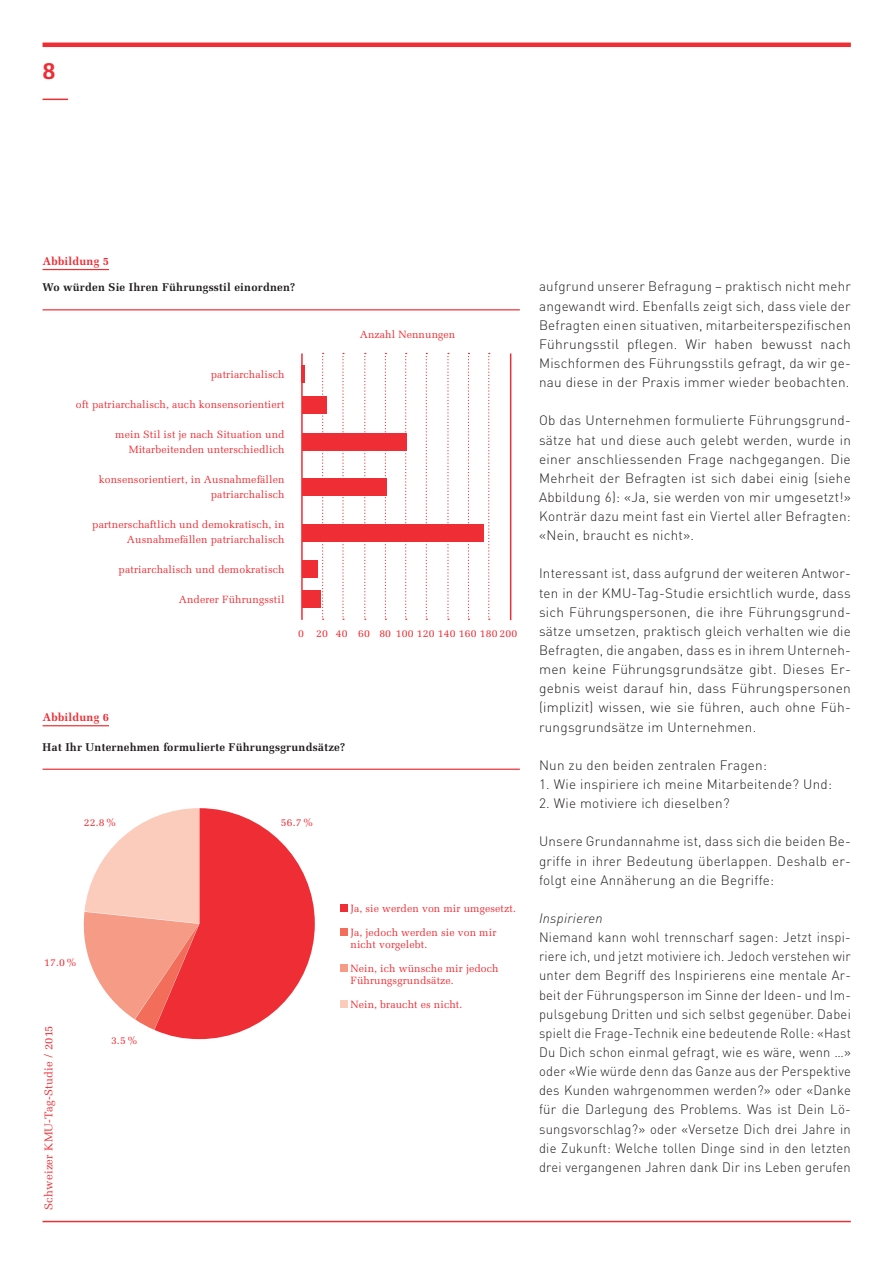
<style>
.page{position:relative;width:893px;height:1262px;background:#fff}
.page>*{position:absolute;margin:0;border:0;box-sizing:border-box;transform-origin:0 0}
.t1{font:700 22.5px "Fago Office Serif CE";color:#ee2d34}
.t2{font:300 13.5px/19.2px "DIN";letter-spacing:.02em;color:#231f20;text-align:justify}
.t3{font:300 13.5px/19.2px "DIN";letter-spacing:.02em;color:#231f20;text-align:justify;scale:.96 1}
.t4{font:italic 300 13.5px "DIN";letter-spacing:.02em;color:#231f20}
.t5{font:700 11.25px "Melior";letter-spacing:.02em;color:#231f20}
.t6{font:11.25px "Melior";letter-spacing:.02em;color:#ee2d34}
.t7{font:700 11.25px "Melior";letter-spacing:.02em;color:#ee2d34}
.t8{font:10.5px/15px "Melior";letter-spacing:.01em;color:#ee2d34;text-align:right}
</style>
<div class="page">
<svg style="left:43px;top:99px;width:25px;height:1px"></svg>
<hr style="left:43px;top:43px;width:807px;height:4px;background:#ee2d34">
<hr style="left:43px;top:1220px;width:807px;height:2px;background:#ee2d34">
<svg style="left:322px;top:353px;width:1px;height:267px"></svg>
<svg style="left:342px;top:353px;width:2px;height:267px"></svg>
<svg style="left:364px;top:353px;width:2px;height:267px"></svg>
<svg style="left:385px;top:353px;width:1px;height:267px"></svg>
<svg style="left:405px;top:353px;width:2px;height:267px"></svg>
<svg style="left:425px;top:353px;width:2px;height:267px"></svg>
<svg style="left:447px;top:353px;width:2px;height:267px"></svg>
<svg style="left:468px;top:353px;width:1px;height:267px"></svg>
<svg style="left:488px;top:353px;width:2px;height:267px"></svg>
<hr style="left:510px;top:353px;width:1px;height:267px;background:#ee2d34">
<hr style="left:301px;top:353px;width:2px;height:267px;background:#ee2d34">
<hr style="left:301px;top:366px;width:4px;height:17px;background:#ee2d34">
<div style="left:302px;top:396px;width:24px;height:17px;background:#ee2d34"></div>
<div style="left:302px;top:433px;width:105px;height:17px;background:#ee2d34"></div>
<div style="left:302px;top:479px;width:84px;height:17px;background:#ee2d34"></div>
<div style="left:302px;top:524px;width:182px;height:17px;background:#ee2d34"></div>
<div style="left:302px;top:560px;width:15px;height:17px;background:#ee2d34"></div>
<div style="left:302px;top:591px;width:18px;height:17px;background:#ee2d34"></div>
<hr style="left:43px;top:269px;width:66px;height:1px;background:#ee2d34">
<hr style="left:43px;top:309px;width:477px;height:1px;background:#ee2d34">
<hr style="left:43px;top:725px;width:66px;height:1px;background:#ee2d34">
<hr style="left:43px;top:768px;width:477px;height:2px;background:#ee2d34">
<div style="left:340px;top:904px;width:7px;height:7px;background:#ee2d34"></div>
<div style="left:340px;top:928px;width:7px;height:7px;background:#f26d5a"></div>
<div style="left:340px;top:964px;width:7px;height:7px;background:#f69b86"></div>
<div style="left:340px;top:1000px;width:7px;height:7px;background:#fbcbbb"></div>
<svg style="left:83px;top:808px;width:232px;height:231px"></svg>
<h1 class="t1" style="left:43px;top:58px;width:15px">8</h1>
<p class="t7" style="left:43px;top:254px;width:68px">Abbildung 5</p>
<p class="t5" style="left:43px;top:281px;width:254px">Wo würden Sie Ihren Führungsstil einordnen?</p>
<p class="t8" style="left:211px;top:367px;width:75px">patriarchalisch</p>
<p class="t8" style="left:76px;top:397px;width:210px">oft patriarchalisch, auch konsensorientiert</p>
<p class="t8" style="left:115px;top:427px;width:171px">mein Stil ist je nach Situation und<br>Mitarbeitenden unterschiedlich</p>
<p class="t8" style="left:99px;top:472px;width:187px">konsensorientiert, in Ausnahmefällen patriarchalisch</p>
<p class="t8" style="left:92px;top:517px;width:194px">partnerschaftlich und demokratisch, in<br>Ausnahmefällen patriarchalisch</p>
<p class="t8" style="left:118px;top:562px;width:167px">patriarchalisch und demokratisch</p>
<p class="t8" style="left:179px;top:592px;width:107px">Anderer Führungsstil</p>
<p class="t8" style="left:360px;top:326px;width:97px">Anzahl Nennungen</p>
<p class="t8" style="left:298px;top:625px;width:220px">0 20 40 60 80 100 120 140 160 180 200</p>
<p class="t7" style="left:43px;top:710px;width:68px">Abbildung 6</p>
<p class="t5" style="left:43px;top:740px;width:304px">Hat Ihr Unternehmen formulierte Führungsgrundsätze?</p>
<p class="t8" style="left:84px;top:815px;width:34px">22.8%</p>
<p class="t8" style="left:281px;top:815px;width:34px">56.7%</p>
<p class="t8" style="left:44px;top:955px;width:34px">17.0%</p>
<p class="t6" style="left:42px;top:1209px;width:186px;rotate:-90deg">Schweizer KMU-Tag-Studie / 2015</p>
<p class="t8" style="left:111px;top:1033px;width:28px">3.5%</p>
<p class="t8" style="left:350px;top:900px;width:167px">Ja, sie werden von mir umgesetzt.</p>
<p class="t8" style="left:350px;top:926px;width:147px;line-height:12px;text-align:left">Ja, jedoch werden sie von mir nicht vorgelebt.</p>
<p class="t8" style="left:350px;top:962px;width:150px;line-height:12px;text-align:left">Nein, ich wünsche mir jedoch<br>Führungsgrundsätze.</p>
<p class="t8" style="left:350px;top:996px;width:113px">Nein, braucht es nicht.</p>
<p class="t2" style="left:539px;top:276px;width:313px">aufgrund unserer Befragung – praktisch nicht mehr angewandt wird. Ebenfalls zeigt sich, dass viele der Befragten einen situativen, mitarbeiterspezifischen Führungsstil pflegen. Wir haben bewusst nach Mischformen des Führungsstils gefragt, da wir ge&shy;nau diese in der Praxis immer wieder beobachten.</p>
<p class="t2" style="left:539px;top:410px;width:313px">Ob das Unternehmen formulierte Führungsgrund&shy;sätze hat und diese auch gelebt werden, wurde in einer anschliessenden Frage nachgegangen. Die Mehrheit der Befragten ist sich dabei einig (siehe Abbildung 6): «Ja, sie werden von mir umgesetzt!» Konträr dazu meint fast ein Viertel aller Befragten: «Nein, braucht es nicht».</p>
<p class="t2" style="left:539px;top:563px;width:313px;text-align:left">Interessant ist, dass aufgrund der weiteren Antwor&shy;ten in der KMU-Tag-Studie ersichtlich wurde, dass sich Führungspersonen, die ihre Führungsgrund&shy;sätze umsetzen, praktisch gleich verhalten wie die Befragten, die angaben, dass es in ihrem Unterneh&shy;men keine Führungsgrundsätze gibt. Dieses Er&shy;gebnis weist darauf hin, dass Führungspersonen (implizit) wissen, wie sie führen, auch ohne Füh&shy;rungsgrundsätze im Unternehmen.</p>
<p class="t2" style="left:539px;top:755px;width:229px">Nun zu den beiden zentralen Fragen:</p>
<p class="t2" style="left:539px;top:774px;width:294px">1. Wie inspiriere ich meine Mitarbeitende? Und:</p>
<p class="t2" style="left:539px;top:793px;width:192px">2. Wie motiviere ich dieselben?</p>
<p class="t2" style="left:539px;top:831px;width:313px">Unsere Grundannahme ist, dass sich die beiden Be&shy;griffe in ihrer Bedeutung überlappen. Deshalb er&shy;folgt eine Annäherung an die Begriffe:</p>
<p class="t4" style="left:539px;top:910px;width:65px">Inspirieren</p>
<p class="t3" style="left:539px;top:927px;width:326px">Niemand kann wohl trennscharf sagen: Jetzt inspi&shy;riere ich, und jetzt motiviere ich. Jedoch verstehen wir unter dem Begriff des Inspirierens eine mentale Ar&shy;beit der Führungsperson im Sinne der Ideen- und Im&shy;pulsgebung Dritten und sich selbst gegenüber. Dabei spielt die Frage-Technik eine bedeutende Rolle: «Hast Du Dich schon einmal gefragt, wie es wäre, wenn …» oder «Wie würde denn das Ganze aus der Perspektive des Kunden wahrgenommen werden?» oder «Danke für die Darlegung des Problems. Was ist Dein Lö&shy;sungsvorschlag?» oder «Versetze Dich drei Jahre in die Zukunft: Welche tollen Dinge sind in den letzten drei vergangenen Jahren dank Dir ins Leben gerufen</p>
</div>
